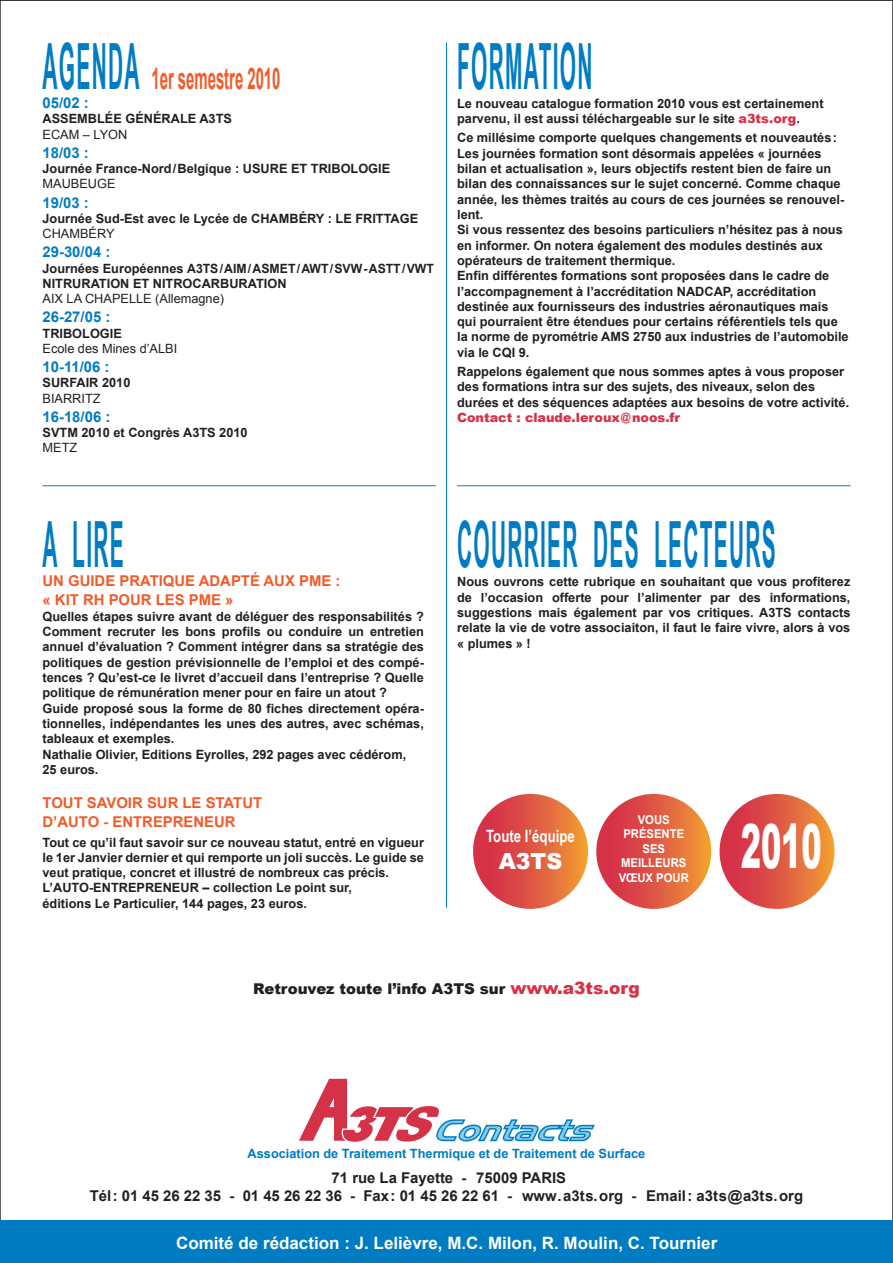
<style>
.page{position:relative;width:893px;height:1263px;background:#fff}
.page>*{position:absolute;margin:0;border:0;box-sizing:border-box;transform-origin:0 0}
.t1{font:700 63.75px "Arial Narrow";letter-spacing:.05em;color:#007cc2;scale:.4 1}
.t2{font:900 60.75px "Arial";color:#fff;scale:.5 1}
.t3{font:700 29.7px "Arial";color:#f15b2a;scale:.5 1}
.t4{font:900 22.05px "Arial";color:#fff}
.t5{font:700 16.95px "Arial";color:#fff}
.t6{font:700 16.95px "Arial Narrow";color:#fff;scale:.95 1}
.t7{font:700 14.85px/17.9px "Arial";color:#231f20;text-align:center}
.t8{font:700 14.85px/19.2px "Arial";color:#f15b2a}
.t9{font:700 14.85px "Arial";color:#007cc2}
.t10{font:900 14.85px "Arial";color:#231f20}
.t11{font:700 12.75px/15.3px "Arial";color:#231f20}
.t12{font:700 12.75px "Arial";color:#007cc2}
.t13{font:12.75px/15.3px "Arial";color:#231f20}
.t14{font:700 12.15px/14.5px "Arial";color:#fff;text-align:center;scale:.93 1}
.s1{font-family:"Arial Narrow";font-size:63.75px;color:#007cc2}
.s2{font-weight:400}
.s3{font-weight:700}
.s4{font-weight:900;color:#d63247}
.s5{font-size:16.95px;color:#d63247}
</style>
<div class="page">
<div style="left:0;top:1220px;width:893px;height:43px;background:#007cc2"></div>
<hr style="left:446px;top:43px;width:1px;height:865px;background:#007cc2">
<hr style="left:43px;top:485px;width:393px;height:1px;background:#007cc2">
<hr style="left:457px;top:485px;width:393px;height:1px;background:#007cc2">
<svg style="left:299px;top:1079px;width:296px;height:63px"></svg>
<div style="left:473px;top:794px;width:115px;height:115px;background:linear-gradient(to right,#d1214d,#f09735);border-radius:57px"></div>
<div style="left:596px;top:794px;width:115px;height:115px;background:linear-gradient(to right,#d1224f,#ef9634);border-radius:57px"></div>
<div style="left:719px;top:794px;width:115px;height:115px;background:linear-gradient(to right,#d12451,#ef9533);border-radius:57px"></div>
<p class="t3" style="left:43px;top:59px;width:477px"><span class="s1">AGENDA</span> 1er semestre 2010</p>
<p class="t9" style="left:43px;top:93px;width:48px">05/02 :</p>
<p class="t11" style="left:43px;top:112px;width:191px">ASSEMBLÉE GÉNÉRALE A3TS<br><span class="s2">ECAM – LYON</span></p>
<p class="t9" style="left:43px;top:143px;width:48px">18/03 :</p>
<p class="t11" style="left:43px;top:161px;width:349px">Journée France-Nord/Belgique : USURE ET TRIBOLOGIE<br><span class="s2">MAUBEUGE</span></p>
<p class="t9" style="left:43px;top:192px;width:48px">19/03 :</p>
<p class="t11" style="left:43px;top:211px;width:377px">Journée Sud-Est avec le Lycée de CHAMBÉRY : LE FRITTAGE<br><span class="s2">CHAMBÉRY</span></p>
<p class="t9" style="left:43px;top:242px;width:69px">29-30/04 :</p>
<p class="t11" style="left:43px;top:261px;width:393px">Journées Européennes A3TS/AIM/ASMET/AWT/SVW-ASTT/VWT<br>NITRURATION ET NITROCARBURATION<br><span class="s2">AIX LA CHAPELLE (Allemagne)</span></p>
<p class="t9" style="left:43px;top:307px;width:69px">26-27/05 :</p>
<p class="t13" style="left:43px;top:326px;width:136px"><span class="s3">TRIBOLOGIE<br></span>Ecole des Mines d’ALBI</p>
<p class="t9" style="left:43px;top:357px;width:69px">10-11/06 :</p>
<p class="t11" style="left:43px;top:376px;width:89px">SURFAIR 2010<br><span class="s2">BIARRITZ</span></p>
<p class="t9" style="left:43px;top:407px;width:69px">16-18/06 :</p>
<p class="t11" style="left:43px;top:425px;width:207px">SVTM 2010 et Congrès A3TS 2010<br><span class="s2">METZ</span></p>
<p class="t1" style="left:457px;top:18px;width:340px">FORMATION</p>
<p class="t11" style="left:457px;top:96px;width:368px">Le nouveau catalogue formation 2010 vous est certainement parvenu, il est aussi téléchargeable sur le site <span class="s4">a3ts.org</span>.</p>
<p class="t11" style="left:457px;top:131px;width:393px">Ce millésime comporte quelques changements et nouveautés:<br>Les journées formation sont désormais appelées « journées bilan et actualisation », leurs objectifs restent bien de faire un bilan des connaissances sur le sujet concerné. Comme chaque année, les thèmes traités au cours de ces journées se renouvel&shy;lent.<br>Si vous ressentez des besoins particuliers n’hésitez pas à nous en informer. On notera également des modules destinés aux opérateurs de traitement thermique.<br>Enfin différentes formations sont proposées dans le cadre de l’accompagnement à l’accréditation NADCAP, accréditation destinée aux fournisseurs des industries aéronautiques mais qui pourraient être étendues pour certains référentiels tels que la norme de pyrométrie AMS 2750 aux industries de l’automobile via le CQI 9.</p>
<p class="t11" style="left:457px;top:364px;width:394px">Rappelons également que nous sommes aptes à vous proposer des formations intra sur des sujets, des niveaux, selon des durées et des séquences adaptées aux besoins de votre activité.<br><span class="s4">Contact : claude.leroux@noos.fr</span></p>
<p class="t1" style="left:43px;top:496px;width:205px">A LIRE</p>
<p class="t8" style="left:43px;top:572px;width:299px">UN GUIDE PRATIQUE ADAPTÉ AUX PME : « KIT RH POUR LES PME »</p>
<p class="t11" style="left:43px;top:609px;width:383px">Quelles étapes suivre avant de déléguer des responsabilités ?<br>Comment recruter les bons profils ou conduire un entretien annuel d’évaluation ? Comment intégrer dans sa stratégie des politiques de gestion prévisionnelle de l’emploi et des compé&shy;tences ? Qu’est-ce le livret d’accueil dans l’entreprise ? Quelle politique de rémunération mener pour en faire un atout ?<br>Guide proposé sous la forme de 80 fiches directement opéra&shy;tionnelles, indépendantes les unes des autres, avec schémas, tableaux et exemples.<br>Nathalie Olivier, Editions Eyrolles, 292 pages avec cédérom,<br>25 euros.</p>
<p class="t8" style="left:43px;top:794px;width:221px">TOUT SAVOIR SUR LE STATUT<br>D’AUTO - ENTREPRENEUR</p>
<p class="t11" style="left:43px;top:835px;width:383px">Tout ce qu’il faut savoir sur ce nouveau statut, entré en vigueur le 1er Janvier dernier et qui remporte un joli succès. Le guide se veut pratique, concret et illustré de nombreux cas précis.<br>L’AUTO-ENTREPRENEUR – collection Le point sur,<br>éditions Le Particulier, 144 pages, 23 euros.</p>
<p class="t1" style="left:457px;top:496px;width:798px">COURRIER DES LECTEURS</p>
<p class="t11" style="left:457px;top:575px;width:395px;text-align:justify">Nous ouvrons cette rubrique en souhaitant que vous profiterez de l’occasion offerte pour l’alimenter par des informations, suggestions mais également par vos critiques. A3TS contacts relate la vie de votre associaiton, il faut le faire vivre, alors à vos « plumes » !</p>
<p class="t6" style="left:486px;top:823px;width:95px">Toute l’équipe</p>
<p class="t4" style="left:499px;top:848px;width:65px">A3TS</p>
<p class="t14" style="left:619px;top:813px;width:77px">VOUS<br>PRÉSENTE<br>SES<br>MEILLEURS<br>VŒUX POUR</p>
<p class="t2" style="left:741px;top:813px;width:164px">2010</p>
<p class="t10" style="left:253px;top:980px;width:388px">Retrouvez toute l’info A3TS sur <span class="s5">www.a3ts.org</span></p>
<p class="t12" style="left:248px;top:1145px;width:399px">Association de Traitement Thermique et de Traitement de Surface</p>
<p class="t7" style="left:90px;top:1170px;width:715px">71 rue La Fayette - 75009 PARIS<br>Tél: 01 45 26 22 35 - 01 45 26 22 36 - Fax: 01 45 26 22 61 - www.a3ts.org - Email: a3ts@a3ts.org</p>
<p class="t5" style="left:176px;top:1232px;width:543px">Comité de rédaction : J. Lelièvre, M.C. Milon, R. Moulin, C. Tournier</p>
</div>
